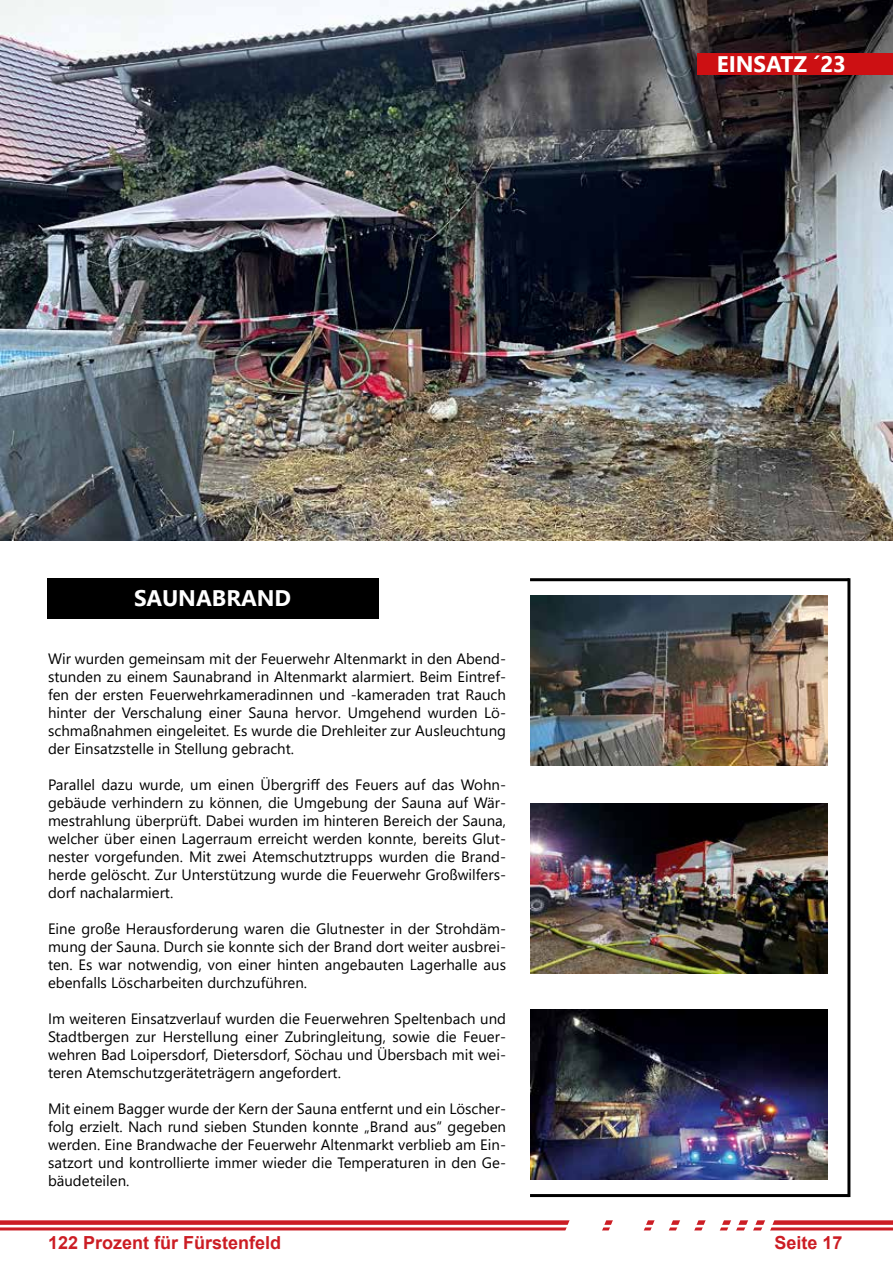
<style>
.page{position:relative;width:893px;height:1263px;background:#fff}
.page>*{position:absolute;margin:0;border:0;box-sizing:border-box;transform-origin:0 0}
.t1{font:700 22.5px "Segoe UI";color:#fff}
.t2{font:700 18px "Arial";color:#cc1d24}
.t3{font:15px/18px "Segoe UI";color:#000;text-align:justify}
</style>
<div class="page">
<div style="left:0;top:1220px;width:893px;height:5px;background:#cc1d24"></div>
<hr style="left:0;top:1227px;width:893px;height:3px;background:#cc1d24">
<svg style="left:559px;top:1220px;width:219px;height:11px"></svg>
<hr style="left:847px;top:578px;width:3px;height:619px;background:#000">
<hr style="left:530px;top:578px;width:319px;height:3px;background:#000">
<img style="left:0;top:0;width:893px;height:541px">
<div style="left:47px;top:578px;width:331px;height:41px;background:#000"></div>
<img style="left:530px;top:1010px;width:298px;height:169px">
<img style="left:530px;top:595px;width:298px;height:170px">
<img style="left:530px;top:803px;width:298px;height:170px">
<div style="left:697px;top:53px;width:196px;height:21px;background:#cd1013"></div>
<hr style="left:530px;top:1194px;width:319px;height:3px;background:#000">
<h1 class="t1" style="left:134px;top:576px;width:159px">SAUNABRAND</h1>
<p class="t3" style="left:48px;top:648px;width:459px">Wir wurden gemeinsam mit der Feuerwehr Altenmarkt in den Abend&shy;stunden zu einem Saunabrand in Altenmarkt alarmiert. Beim Eintref&shy;fen der ersten Feuerwehrkameradinnen und -kameraden trat Rauch hinter der Verschalung einer Sauna hervor. Umgehend wurden Lö&shy;schmaßnahmen eingeleitet. Es wurde die Drehleiter zur Ausleuchtung der Einsatzstelle in Stellung gebracht.</p>
<p class="t3" style="left:48px;top:774px;width:459px">Parallel dazu wurde, um einen Übergriff des Feuers auf das Wohn&shy;gebäude verhindern zu können, die Umgebung der Sauna auf Wär&shy;mestrahlung überprüft. Dabei wurden im hinteren Bereich der Sauna, welcher über einen Lagerraum erreicht werden konnte, bereits Glut&shy;nester vorgefunden. Mit zwei Atemschutztrupps wurden die Brand&shy;herde gelöscht. Zur Unterstützung wurde die Feuerwehr Großwilfers&shy;dorf nachalarmiert.</p>
<p class="t3" style="left:48px;top:918px;width:459px">Eine große Herausforderung waren die Glutnester in der Strohdäm&shy;mung der Sauna. Durch sie konnte sich der Brand dort weiter ausbrei&shy;ten. Es war notwendig, von einer hinten angebauten Lagerhalle aus ebenfalls Löscharbeiten durchzuführen.</p>
<p class="t3" style="left:48px;top:1008px;width:459px">Im weiteren Einsatzverlauf wurden die Feuerwehren Speltenbach und Stadtbergen zur Herstellung einer Zubringleitung, sowie die Feuer&shy;wehren Bad Loipersdorf, Dietersdorf, Söchau und Übersbach mit wei&shy;teren Atemschutzgeräteträgern angefordert.</p>
<p class="t3" style="left:48px;top:1098px;width:459px">Mit einem Bagger wurde der Kern der Sauna entfernt und ein Löscher&shy;folg erzielt. Nach rund sieben Stunden konnte „Brand aus“ gegeben werden. Eine Brandwache der Feuerwehr Altenmarkt verblieb am Ein&shy;satzort und kontrollierte immer wieder die Temperaturen in den Ge&shy;bäudeteilen.</p>
<h1 class="t1" style="left:717px;top:43px;width:131px">EINSATZ ´23</h1>
<p class="t2" style="left:48px;top:1230px;width:235px">122 Prozent für Fürstenfeld</p>
<p class="t2" style="left:774px;top:1230px;width:70px">Seite 17</p>
</div>
